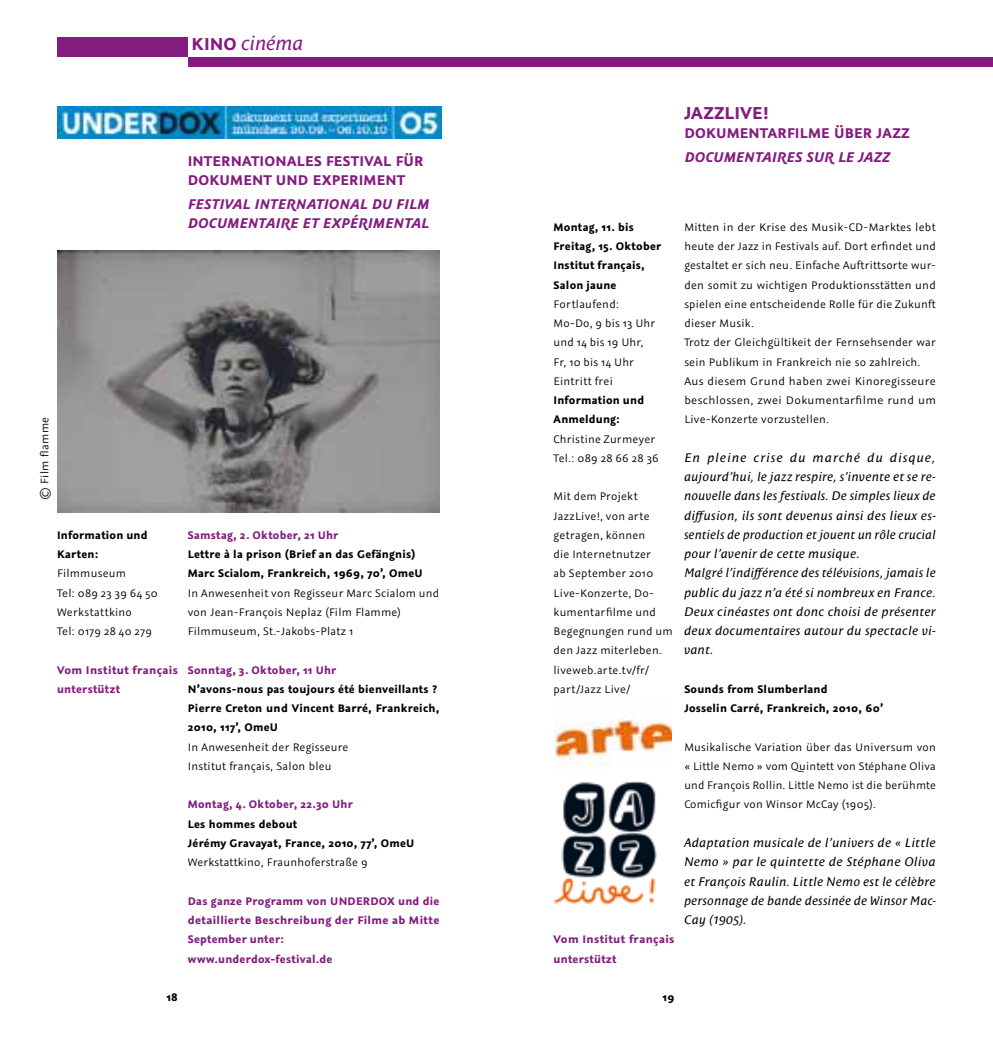
<style>
.page{position:relative;width:993px;height:1042px;background:#fff}
.page>*{position:absolute;margin:0;border:0;box-sizing:border-box;transform-origin:0 0}
.t1{font:italic 19.25px "Costa Ptf";letter-spacing:-.005em;color:#841c80}
.t2{font:700 19.25px "Graublau Sans";letter-spacing:.015em;color:#841c80}
.t3{font:italic 700 15.75px/18.9px "Graublau Sans";color:#841c80}
.t4{font:700 15.75px/18.9px "Graublau Sans";letter-spacing:.015em;color:#841c80}
.t5{font:12.25px/19.2px "Graublau Sans";letter-spacing:.02em;color:#000}
.t6{font:italic 12.25px/19.2px "Costa Ptf";letter-spacing:.03em;color:#000}
.t7{font:700 12.25px/19.2px "Graublau Sans";letter-spacing:.02em;color:#000}
.t8{font:700 12.25px/19.2px "Graublau Sans";letter-spacing:.02em;color:#841c80}
.s1{font-family:"Graublau Sans";font-weight:700;font-style:normal}
</style>
<div class="page">
<div style="left:188px;top:57px;width:308px;height:10px;background:#841c80"></div>
<div style="left:57px;top:38px;width:131px;height:19px;background:#841c80"></div>
<img style="left:57px;top:250px;width:382px;height:262px">
<img style="left:57px;top:107px;width:384px;height:32px">
<div style="left:496px;top:57px;width:496px;height:10px;background:#841c80"></div>
<img style="left:553px;top:781px;width:104px;height:124px">
<img style="left:555px;top:719px;width:117px;height:48px">
<div style="left:545px;top:695px;width:9px;height:87px;background:#fff"></div>
<h1 class="t1" style="left:191px;top:32px;width:113px"><span class="s1">KINO</span> cinéma</h1>
<p class="t4" style="left:188px;top:152px;width:237px">INTERNATIONALES FESTIVAL FÜR<br>DOKUMENT UND EXPERIMENT</p>
<p class="t3" style="left:188px;top:194px;width:243px">FESTIVAL INTERNATIONAL DU FILM<br>DOCUMENTAIRE ET EXPÉRIMENTAL</p>
<p class="t5" style="left:35px;top:500px;width:85px;rotate:-90deg">© Film flamme</p>
<p class="t7" style="left:57px;top:525px;width:92px">Information und<br>Karten:</p>
<p class="t5" style="left:57px;top:564px;width:102px">Filmmuseum<br>Tel: 089 23 39 64 50<br>Werkstattkino<br>Tel: 0179 28 40 279</p>
<p class="t8" style="left:57px;top:660px;width:122px">Vom Institut français unterstützt</p>
<p class="t8" style="left:188px;top:525px;width:152px">Samstag, 2. Oktober, 21 Uhr</p>
<p class="t7" style="left:188px;top:545px;width:236px">Lettre à la prison (Brief an das Gefängnis)<br>Marc Scialom, Frankreich, 1969, 70’, OmeU</p>
<p class="t5" style="left:188px;top:583px;width:253px">In Anwesenheit von Regisseur Marc Scialom und von Jean-François Neplaz (Film Flamme)<br>Filmmuseum, St.-Jakobs-Platz 1</p>
<p class="t8" style="left:188px;top:660px;width:150px">Sonntag, 3. Oktober, 11 Uhr</p>
<p class="t7" style="left:188px;top:679px;width:253px">N’avons-nous pas toujours été bienveillants ?<br>Pierre Creton und Vincent Barré, Frankreich,<br>2010, 117’, OmeU</p>
<p class="t5" style="left:188px;top:737px;width:162px">In Anwesenheit der Regisseure<br>Institut français, Salon bleu</p>
<p class="t8" style="left:188px;top:795px;width:166px">Montag, 4. Oktober, 22.30 Uhr</p>
<p class="t7" style="left:188px;top:814px;width:228px">Les hommes debout<br>Jérémy Gravayat, France, 2010, 77’, OmeU</p>
<p class="t5" style="left:188px;top:853px;width:181px">Werkstattkino, Fraunhoferstraße 9</p>
<p class="t8" style="left:188px;top:891px;width:253px">Das ganze Programm von UNDERDOX und die detaillierte Beschreibung der Filme ab Mitte<br>September unter:<br>www.underdox-festival.de</p>
<p class="t7" style="left:166px;top:987px;width:13px">18</p>
<h1 class="t2" style="left:684px;top:101px;width:85px">JAZZLIVE!</h1>
<p class="t4" style="left:684px;top:124px;width:227px">DOKUMENTARFILME ÜBER JAZZ</p>
<p class="t3" style="left:684px;top:147px;width:207px">DOCUMENTAIRES SUR LE JAZZ</p>
<p class="t7" style="left:553px;top:217px;width:109px">Montag, 11. bis<br>Freitag, 15. Oktober<br>Institut français,<br>Salon jaune</p>
<p class="t5" style="left:553px;top:294px;width:103px">Fortlaufend:<br>Mo-Do, 9 bis 13 Uhr und 14 bis 19 Uhr,<br>Fr, 10 bis 14 Uhr<br>Eintritt frei</p>
<p class="t7" style="left:553px;top:391px;width:92px">Information und<br>Anmeldung:</p>
<p class="t5" style="left:553px;top:429px;width:107px">Christine Zurmeyer<br>Tel.: 089 28 66 28 36</p>
<p class="t5" style="left:553px;top:487px;width:121px">Mit dem Projekt<br>JazzLive!, von arte getragen, können<br>die Internetnutzer<br>ab September 2010<br>Live-Konzerte, Do&shy;kumentarfilme und<br>Begegnungen rund um den Jazz miterleben. liveweb.arte.tv/fr/ part/Jazz Live/</p>
<p class="t8" style="left:553px;top:930px;width:122px">Vom Institut français unterstützt</p>
<p class="t5" style="left:684px;top:217px;width:253px">Mitten in der Krise des Musik-CD-Marktes lebt heute der Jazz in Festivals auf. Dort erfindet und gestaltet er sich neu. Einfache Auftrittsorte wur&shy;den somit zu wichtigen Produktionsstätten und spielen eine entscheidende Rolle für die Zukunft dieser Musik.<br>Trotz der Gleichgültikeit der Fernsehsender war sein Publikum in Frankreich nie so zahlreich.<br>Aus diesem Grund haben zwei Kinoregisseure beschlossen, zwei Dokumentarfilme rund um Live-Konzerte vorzustellen.</p>
<p class="t6" style="left:684px;top:448px;width:253px">En pleine crise du marché du disque, aujourd’hui, le jazz respire, s’invente et se re&shy;nouvelle dans les festivals. De simples lieux de diffusion, ils sont devenus ainsi des lieux es&shy;sentiels de production et jouent un rôle crucial pour l’avenir de cette musique.<br>Malgré l’indifférence des télévisions, jamais le public du jazz n’a été si nombreux en France.<br>Deux cinéastes ont donc choisi de présenter deux documentaires autour du spectacle vi&shy;vant.</p>
<p class="t7" style="left:684px;top:679px;width:200px">Sounds from Slumberland<br>Josselin Carré, Frankreich, 2010, 60’</p>
<p class="t5" style="left:684px;top:737px;width:253px;text-align:justify">Musikalische Variation über das Universum von « Little Nemo » vom Quintett von Stéphane Oliva und François Rollin. Little Nemo ist die berühmte Comicfigur von Winsor McCay (1905).</p>
<p class="t6" style="left:684px;top:833px;width:253px;text-align:justify">Adaptation musicale de l’univers de « Little Nemo » par le quintette de Stéphane Oliva et François Raulin. Little Nemo est le célèbre personnage de bande dessinée de Winsor Mac-Cay (1905).</p>
<p class="t7" style="left:662px;top:987px;width:13px">1 98</p>
</div>
